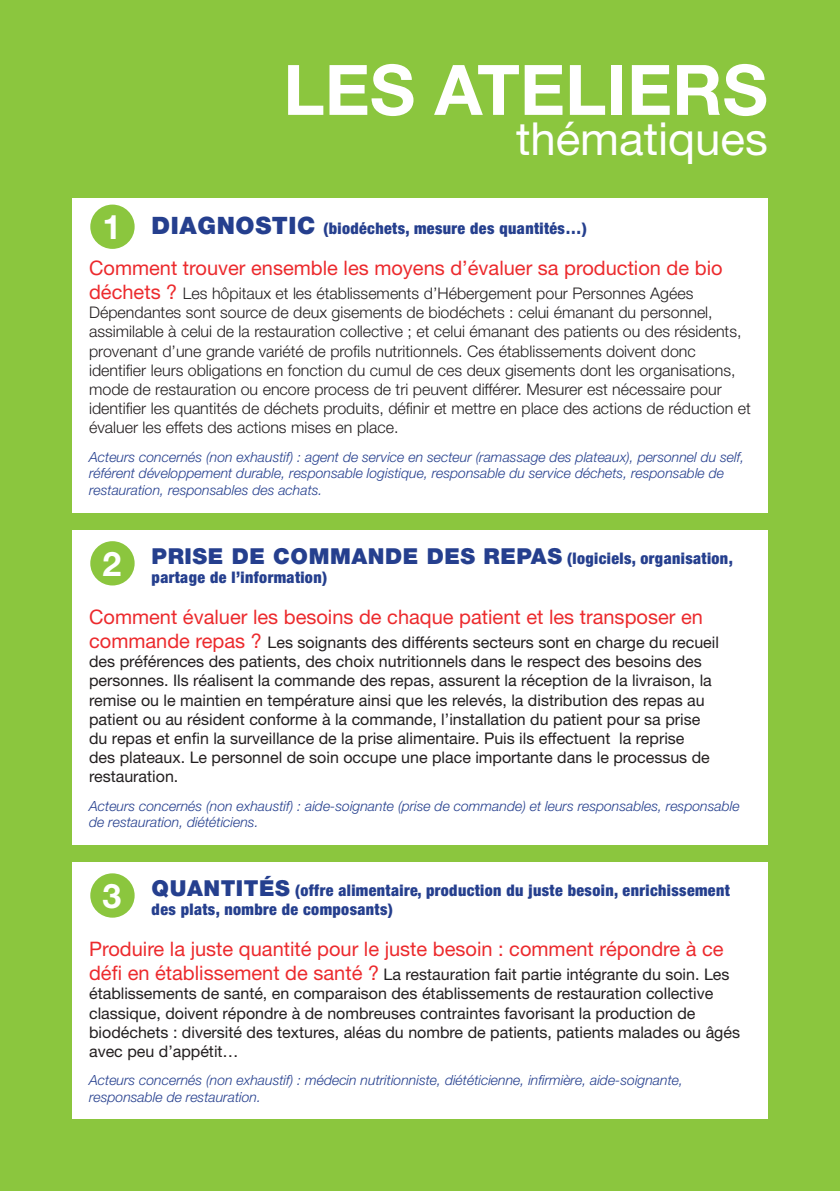
<style>
.page{position:relative;width:840px;height:1191px;background:#fff}
.page>*{position:absolute;margin:0;border:0;box-sizing:border-box;transform-origin:0 0}
.t1{font:700 69.8px "Helvetica Neue";color:#fff}
.t2{font:45.6px "Helvetica Neue";color:#fff}
.t3{font:700 33.8px "Helvetica Neue";color:#fff}
.t4{font:20px "Helvetica Neue";color:#ec2a2d}
.t5{font:16px/19.2px "Helvetica Neue";color:#231f20}
.t6{font:300 16px/19.2px "Helvetica Neue";color:#231f20}
.t7{font:900 condensed 16px/19.2px "Helvetica Neue";letter-spacing:.025em;color:#253f8e}
.t8{font:italic 300 14px/16.8px "Helvetica Neue";color:#253f8e}
.s1{font-stretch:normal;font-size:24px}
.s2{font-weight:400;font-size:20px;color:#ec2a2d}
.s3{font-stretch:normal;font-size:22px}
.s4{font-size:20px;color:#ec2a2d}
</style>
<div class="page">
<div style="left:0;top:0;width:839px;height:1191px;background:#8bc63e"></div>
<div style="left:72px;top:198px;width:695px;height:314px;background:#fff"></div>
<div style="left:72px;top:530px;width:695px;height:314px;background:#fff"></div>
<div style="left:72px;top:862px;width:695px;height:257px;background:#fff"></div>
<div style="left:90px;top:205px;width:44px;height:44px;background:#8bc63e;border-radius:50%"></div>
<div style="left:90px;top:541px;width:44px;height:44px;background:#8bc63e;border-radius:50%"></div>
<div style="left:90px;top:873px;width:44px;height:44px;background:#8bc63e;border-radius:50%"></div>
<h1 class="t1" style="left:283px;top:47px;width:486px">LES ATELIERS</h1>
<h2 class="t2" style="left:515px;top:112px;width:253px">thématiques</h2>
<h3 class="t3" style="left:103px;top:206px;width:20px">1</h3>
<p class="t7" style="left:151px;top:218px;width:436px"><span class="s1">DIAGNOSTIC</span> (biodéchets, mesure des quantités…)</p>
<p class="t4" style="left:89px;top:256px;width:634px">Comment trouver ensemble les moyens d’évaluer sa production de bio</p>
<p class="t6" style="left:89px;top:283px;width:662px"><span class="s2">déchets ?</span> Les hôpitaux et les établissements d’Hébergement pour Personnes Agées Dépendantes sont source de deux gisements de biodéchets : celui émanant du personnel, assimilable à celui de la restauration collective ; et celui émanant des patients ou des résidents, provenant d’une grande variété de profils nutritionnels. Ces établissements doivent donc identifier leurs obligations en fonction du cumul de ces deux gisements dont les organisations, mode de restauration ou encore process de tri peuvent différer. Mesurer est nécessaire pour identifier les quantités de déchets produits, définir et mettre en place des actions de réduction et évaluer les effets des actions mises en place.</p>
<p class="t8" style="left:89px;top:448px;width:656px">Acteurs concernés (non exhaustif) : agent de service en secteur (ramassage des plateaux), personnel du self, référent développement durable, responsable logistique, responsable du service déchets, responsable de restauration, responsables des achats.</p>
<p class="t7" style="left:151px;top:548px;width:582px"><span class="s3">PRISE DE COMMANDE DES REPAS</span> (logiciels, organisation, partage de l’information)</p>
<p class="t4" style="left:89px;top:605px;width:615px">Comment évaluer les besoins de chaque patient et les transposer en</p>
<p class="t5" style="left:89px;top:632px;width:631px"><span class="s4">commande repas ?</span> Les soignants des différents secteurs sont en charge du recueil des préférences des patients, des choix nutritionnels dans le respect des besoins des personnes. Ils réalisent la commande des repas, assurent la réception de la livraison, la remise ou le maintien en température ainsi que les relevés, la distribution des repas au patient ou au résident conforme à la commande, l’installation du patient pour sa prise du repas et enfin la surveillance de la prise alimentaire. Puis ils effectuent la reprise<br>des plateaux. Le personnel de soin occupe une place importante dans le processus de restauration.</p>
<p class="t8" style="left:89px;top:797px;width:651px">Acteurs concernés (non exhaustif) : aide-soignante (prise de commande) et leurs responsables, responsable de restauration, diététiciens.</p>
<h3 class="t3" style="left:103px;top:543px;width:20px">2</h3>
<p class="t7" style="left:151px;top:880px;width:579px"><span class="s3">QUANTITÉS</span> (offre alimentaire, production du juste besoin, enrichissement des plats, nombre de composants)</p>
<p class="t4" style="left:89px;top:937px;width:635px">Produire la juste quantité pour le juste besoin : comment répondre à ce</p>
<p class="t5" style="left:89px;top:964px;width:652px"><span class="s4">défi en établissement de santé ?</span> La restauration fait partie intégrante du soin. Les établissements de santé, en comparaison des établissements de restauration collective classique, doivent répondre à de nombreuses contraintes favorisant la production de biodéchets : diversité des textures, aléas du nombre de patients, patients malades ou âgés avec peu d’appétit…</p>
<p class="t8" style="left:89px;top:1071px;width:595px">Acteurs concernés (non exhaustif) : médecin nutritionniste, diététicienne, infirmière, aide-soignante, responsable de restauration.</p>
<h3 class="t3" style="left:103px;top:875px;width:20px">3</h3>
</div>
